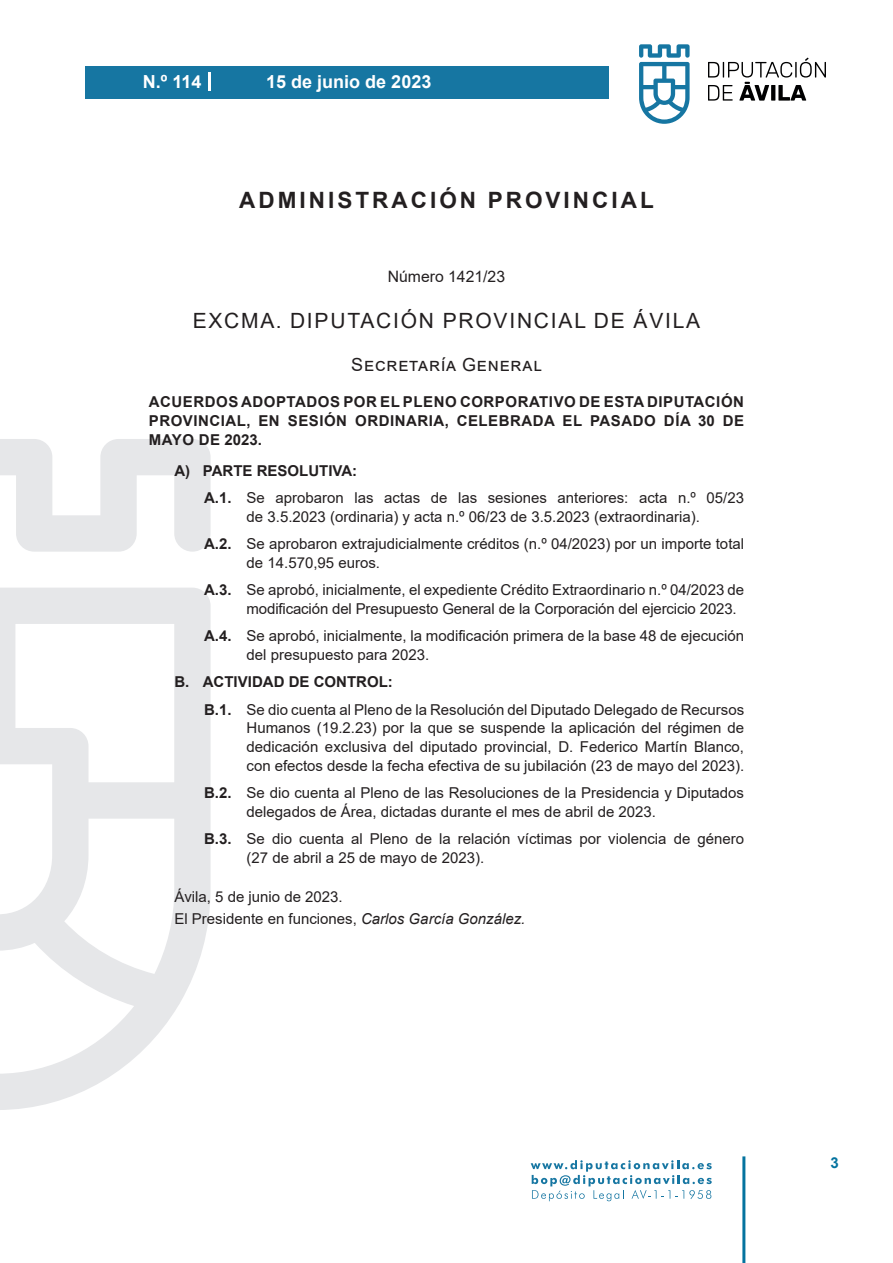
<style>
.page{position:relative;width:893px;height:1263px;background:#fff}
.page>*{position:absolute;margin:0;border:0;box-sizing:border-box;transform-origin:0 0}
.h1__secion{font:700 22.5px "Arial";letter-spacing:.135em;color:#231f20}
.h2__organismo{font:21px "Arial";letter-spacing:.085em;color:#231f20}
.t1{font:700 18px "Arial";color:#fff}
.h3__suborganismo{font:18px "Arial";letter-spacing:.05em;color:#231f20}
.numero{font:15.75px "Arial";color:#231f20}
.texto_normal{font:15px/18.8px "Arial";color:#231f20}
.entradilla{font:700 15px/18.8px "Arial";letter-spacing:.035em;color:#231f20;text-align:justify}
.firma{font:15px "Arial";color:#231f20}
.texto_normal-2{font:700 15px "Arial";color:#231f20}
.fecha{font:15px "Arial";color:#231f20}
.t2{font:700 15px "Arial";color:#04739f}
.s1{font-weight:700}
.s2{font-style:italic}
</style>
<div class="page">
<svg style="left:531px;top:1160px;width:181px;height:41px"></svg>
<div style="left:85px;top:66px;width:523px;height:33px;background:#1676a2"></div>
<svg style="left:639px;top:44px;width:51px;height:80px"></svg>
<svg style="left:708px;top:58px;width:118px;height:43px"></svg>
<hr style="left:742px;top:1156px;width:3px;height:107px;background:#04739f">
<svg style="left:208px;top:72px;width:2px;height:18px"></svg>
<svg style="left:0;top:439px;width:211px;height:671px"></svg>
<p class="t1" style="left:143px;top:69px;width:60px">N.º 114</p>
<p class="t1" style="left:266px;top:69px;width:167px">15 de junio de 2023</p>
<p class="h1__secion" style="left:239px;top:184px;width:416px">ADMINISTRACIÓN PROVINCIAL</p>
<p class="numero" style="left:388px;top:266px;width:119px">Número 1421/23</p>
<p class="h2__organismo" style="left:193px;top:307px;width:509px">EXCMA. DIPUTACIÓN PROVINCIAL DE ÁVILA</p>
<p class="h3__suborganismo" style="left:351px;top:352px;width:192px">Secretaría General</p>
<p class="entradilla" style="left:149px;top:392px;width:597px">ACUERDOS ADOPTADOS POR EL PLENO CORPORATIVO DE ESTA DIPUTACIÓN PROVINCIAL, EN SESIÓN ORDINARIA, CELEBRADA EL PASADO DÍA 30 DE MAYO DE 2023.</p>
<p class="texto_normal-2" style="left:174px;top:460px;width:184px">A) PARTE RESOLUTIVA:</p>
<p class="texto_normal" style="left:204px;top:488px;width:541px;text-align:center"><span class="s1">A.1.</span> Se aprobaron las actas de las sesiones anteriores: acta n.º 05/23 de 3.5.2023 (ordinaria) y acta n.º 06/23 de 3.5.2023 (extraordinaria).</p>
<p class="texto_normal" style="left:247px;top:534px;width:499px;text-indent:-43px"><span class="s1">A.2.</span> Se aprobaron extrajudicialmente créditos (n.º 04/2023) por un importe total de 14.570,95 euros.</p>
<p class="texto_normal" style="left:247px;top:581px;width:499px;text-indent:-43px"><span class="s1">A.3.</span> Se aprobó, inicialmente, el expediente Crédito Extraordinario n.º 04/2023 de modificación del Presupuesto General de la Corporación del ejercicio 2023.</p>
<p class="texto_normal" style="left:247px;top:627px;width:499px;text-indent:-43px"><span class="s1">A.4.</span> Se aprobó, inicialmente, la modificación primera de la base 48 de ejecución del presupuesto para 2023.</p>
<p class="texto_normal-2" style="left:174px;top:671px;width:220px">B. ACTIVIDAD DE CONTROL:</p>
<p class="texto_normal" style="left:247px;top:700px;width:499px;text-align:justify;text-indent:-43px"><span class="s1">B.1.</span> Se dio cuenta al Pleno de la Resolución del Diputado Delegado de Recursos Humanos (19.2.23) por la que se suspende la aplicación del régimen de dedicación exclusiva del diputado provincial, D. Federico Martín Blanco, con efectos desde la fecha efectiva de su jubilación (23 de mayo del 2023).</p>
<p class="texto_normal" style="left:247px;top:783px;width:499px;text-indent:-43px"><span class="s1">B.2.</span> Se dio cuenta al Pleno de las Resoluciones de la Presidencia y Diputados delegados de Área, dictadas durante el mes de abril de 2023.</p>
<p class="texto_normal" style="left:247px;top:829px;width:499px;text-indent:-43px"><span class="s1">B.3.</span> Se dio cuenta al Pleno de la relación víctimas por violencia de género (27 de abril a 25 de mayo de 2023).</p>
<p class="fecha" style="left:174px;top:886px;width:170px">Ávila, 5 de junio de 2023.</p>
<p class="firma" style="left:174px;top:909px;width:353px">El Presidente en funciones, <span class="s2">Carlos García González.</span></p>
<p class="t2" style="left:831px;top:1152px;width:10px">3</p>
</div>
